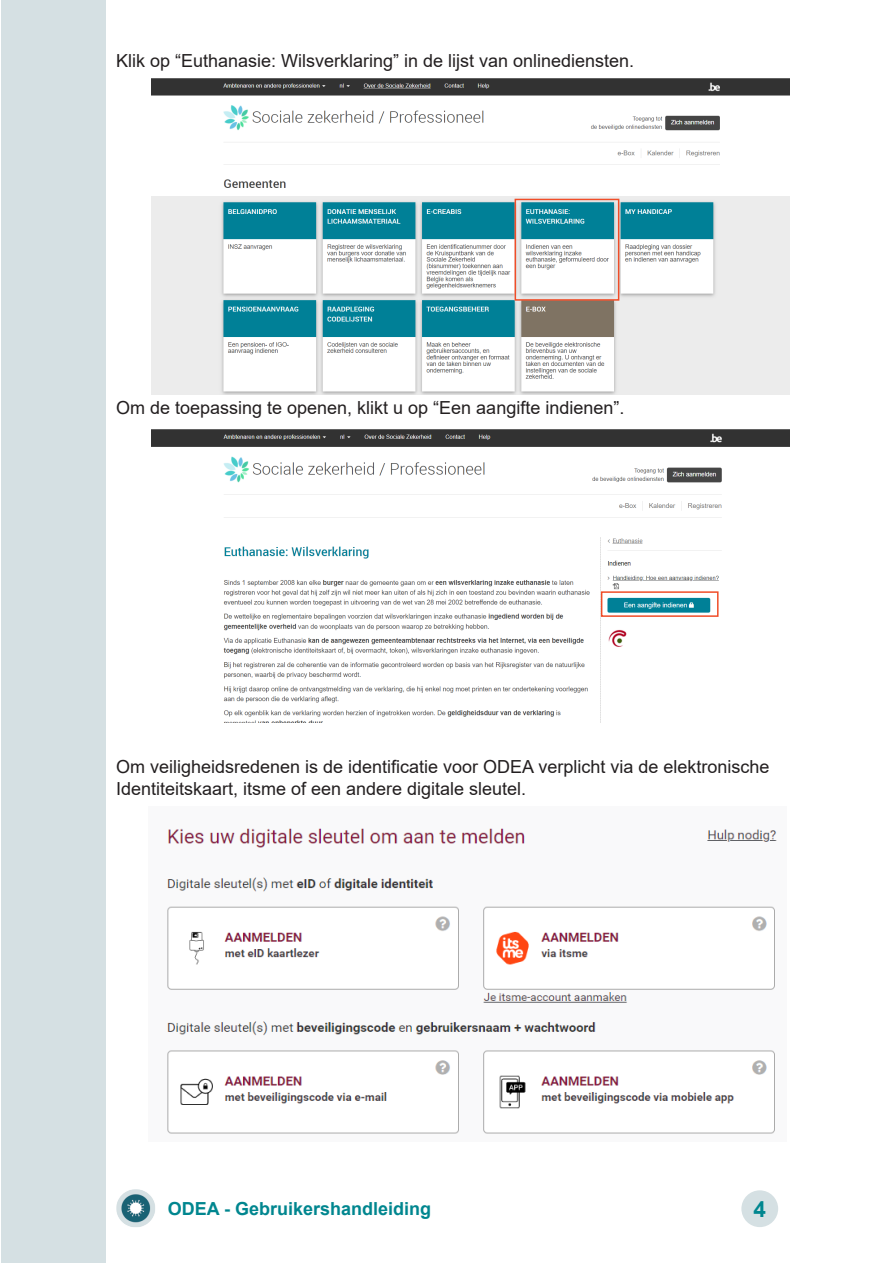
<style>
.page{position:relative;width:893px;height:1263px;background:#fff}
.page>*{position:absolute;margin:0;border:0;box-sizing:border-box;transform-origin:0 0}
.t1{font:700 22.5px "Arial";color:#00868f}
.Text{font:18px/21.6px "Arial";color:#231f20}
.t2{font:700 18px "Arial";color:#00868f}
</style>
<div class="page">
<img style="left:116px;top:1189px;width:39px;height:38px">
<div style="left:741px;top:1190px;width:37px;height:37px;background:#d5e0e3;border-radius:50%"></div>
<div style="left:1px;top:0;width:105px;height:1263px;background:#d5e0e3"></div>
<hr style="left:892px;top:0;width:1px;height:1263px;background:#d5e0e3">
<img style="left:167px;top:828px;width:610px;height:306px">
<img style="left:151px;top:78px;width:638px;height:110px">
<img style="left:151px;top:196px;width:638px;height:199px">
<div style="left:515px;top:199px;width:104px;height:102px;border:2px solid #f04d28"></div>
<img style="left:151px;top:430px;width:638px;height:293px">
<div style="left:601px;top:591px;width:117px;height:26px;border:2px solid #f04d28"></div>
<p class="Text" style="left:116px;top:50px;width:520px">Klik op “Euthanasie: Wilsverklaring” in de lijst van onlinediensten.</p>
<p class="Text" style="left:116px;top:397px;width:510px">Om de toepassing te openen, klikt u op “Een aangifte indienen”.</p>
<p class="Text" style="left:116px;top:756px;width:655px">Om veiligheidsredenen is de identificatie voor ODEA verplicht via de elektronische<br>Identiteitskaart, itsme of een andere digitale sleutel.</p>
<p class="t2" style="left:168px;top:1196px;width:265px">ODEA - Gebruikershandleiding</p>
<p class="t1" style="left:753px;top:1193px;width:14px">4</p>
</div>
